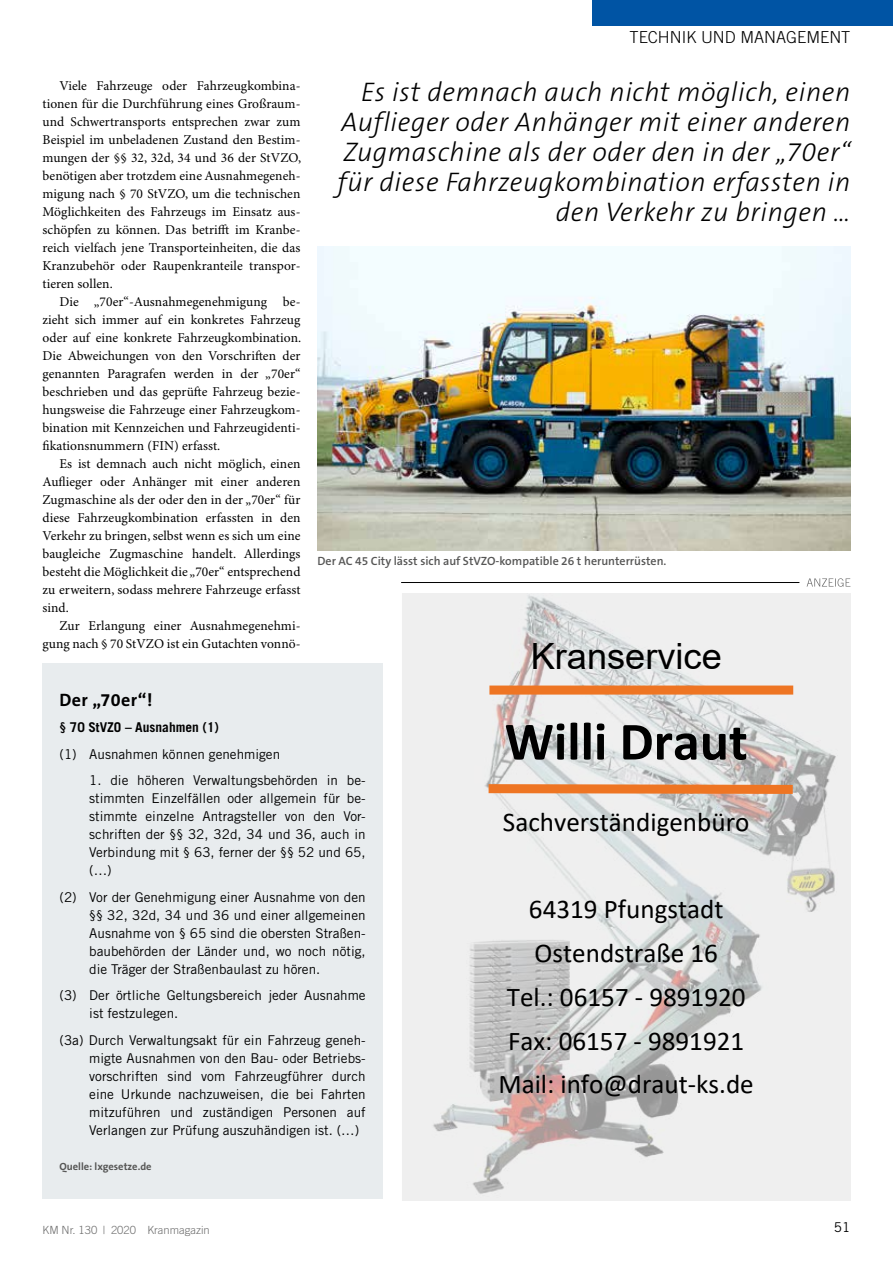
<style>
.page{position:relative;width:893px;height:1263px;background:#fff}
.page>*{position:absolute;margin:0;border:0;box-sizing:border-box;transform-origin:0 0}
.t1{font:700 54.3px "Calibri";color:#000}
.t2{font:36.15px "Arial";color:#000}
.t3{font:27.15px/43.7px "Calibri";color:#000;text-align:center}
.t4{font:italic 300 27px/30px "The Sans B3";letter-spacing:.02em;color:#000;text-align:right}
.t5{font:700 18px "The Sans B7";letter-spacing:.02em;color:#000}
.t6{font:300 16.5px "Trade Gothic";color:#000}
.t7{font:13.5px/18px "Minion Pro";letter-spacing:.005em;color:#000;text-align:justify}
.t8{font:13.5px/18px "Trade Gothic";color:#000;text-align:justify}
.t9{font:700 13.5px "Trade Gothic";color:#000}
.t10{font:600 12px "The Sans B6";color:#565655}
.t11{font:300 11.25px "Trade Gothic";color:#6e6e6e}
.t12{font:700 10.5px "The Sans B7";color:#565655}
</style>
<div class="page">
<div style="left:592px;top:0;width:301px;height:26px;background:#0054a4"></div>
<svg style="left:807px;top:578px;width:43px;height:9px"></svg>
<hr style="left:401px;top:582px;width:398px;height:1px;background:#000">
<img style="left:402px;top:593px;width:448px;height:607px">
<div style="left:489px;top:685px;width:304px;height:10px;background:#ee7523"></div>
<svg style="left:479px;top:779px;width:323px;height:19px;background:#e2ac87"></svg>
<div style="left:43px;top:663px;width:340px;height:536px;background:#e8ecee"></div>
<img style="left:317px;top:247px;width:533px;height:304px">
<p class="t7" style="left:43px;top:77px;width:260px;text-indent:17px">Viele Fahrzeuge oder Fahrzeugkombina&shy;tionen für die Durchführung eines Großraum&shy;und Schwertransports entsprechen zwar zum Beispiel im unbeladenen Zustand den Bestim&shy;mungen der §§ 32, 32d, 34 und 36 der StVZO, benötigen aber trotzdem eine Ausnahmegeneh&shy;migung nach § 70 StVZO, um die technischen Möglichkeiten des Fahrzeugs im Einsatz aus&shy;schöpfen zu können. Das betrifft im Kranbe&shy;reich vielfach jene Transporteinheiten, die das Kranzubehör oder Raupenkranteile transpor&shy;tieren sollen.</p>
<p class="t7" style="left:43px;top:293px;width:260px;text-indent:17px">Die „70er“-Ausnahmegenehmigung be&shy;zieht sich immer auf ein konkretes Fahrzeug oder auf eine konkrete Fahrzeugkombination.<br>Die Abweichungen von den Vorschriften der genannten Paragrafen werden in der „70er“ beschrieben und das geprüfte Fahrzeug bezie&shy;hungsweise die Fahrzeuge einer Fahrzeugkom&shy;bination mit Kennzeichen und Fahrzeugidenti&shy;fikationsnummern (FIN) erfasst.</p>
<p class="t7" style="left:43px;top:455px;width:259px;text-indent:17px">Es ist demnach auch nicht möglich, einen Auflieger oder Anhänger mit einer anderen Zugmaschine als der oder den in der „70er“ für diese Fahrzeugkombination erfassten in den Verkehr zu bringen, selbst wenn es sich um eine baugleiche Zugmaschine handelt. Allerdings besteht die Möglichkeit die „70er“ entsprechend zu erweitern, sodass mehrere Fahrzeuge erfasst sind.</p>
<p class="t7" style="left:43px;top:617px;width:259px;text-align:right">Zur Erlangung einer Ausnahmegenehmi&shy;gung nach § 70 StVZO ist ein Gutachten vonnö-</p>
<p class="t6" style="left:629px;top:27px;width:222px">TECHNIK UND MANAGEMENT</p>
<h3 class="t4" style="left:338px;top:78px;width:514px">Es ist demnach auch nicht möglich, einen Auflieger oder Anhänger mit einer anderen Zugmaschine als der oder den in der „70er“ für diese Fahrzeugkombination erfassten in den Verkehr zu bringen …</h3>
<p class="t10" style="left:317px;top:555px;width:350px">Der AC 45 City lässt sich auf StVZO-kompatible 26 t herunterrüsten.</p>
<h2 class="t2" style="left:531px;top:631px;width:192px">Kranservice</h2>
<h3 class="t5" style="left:60px;top:690px;width:95px">Der „70er“!</h3>
<p class="t9" style="left:60px;top:719px;width:161px">§ 70 StVZO – Ausnahmen (1)</p>
<p class="t8" style="left:60px;top:745px;width:222px">(1) Ausnahmen können genehmigen</p>
<p class="t8" style="left:89px;top:771px;width:278px">1. die höheren Verwaltungsbehörden in be&shy;stimmten Einzelfällen oder allgemein für be&shy;stimmte einzelne Antragsteller von den Vor&shy;schriften der §§ 32, 32d, 34 und 36, auch in Verbindung mit § 63, ferner der §§ 52 und 65, (…)</p>
<p class="t8" style="left:89px;top:888px;width:278px;text-indent:-30px">(2) Vor der Genehmigung einer Ausnahme von den §§ 32, 32d, 34 und 36 und einer allgemeinen Ausnahme von § 65 sind die obersten Straßen&shy;baubehörden der Länder und, wo noch nötig, die Träger der Straßenbaulast zu hören.</p>
<p class="t8" style="left:89px;top:986px;width:278px;text-indent:-30px">(3) Der örtliche Geltungsbereich jeder Ausnahme ist festzulegen.</p>
<p class="t8" style="left:89px;top:1031px;width:278px;text-indent:-30px">(3a) Durch Verwaltungsakt für ein Fahrzeug geneh&shy;migte Ausnahmen von den Bau- oder Betriebs&shy;vorschriften sind vom Fahrzeugführer durch eine Urkunde nachzuweisen, die bei Fahrten mitzuführen und zuständigen Personen auf Verlangen zur Prüfung auszuhändigen ist. (…)</p>
<p class="t12" style="left:60px;top:1161px;width:94px">Quelle: lxgesetze.de</p>
<h1 class="t1" style="left:505px;top:703px;width:245px">Willi Draut</h1>
<h3 class="t3" style="left:503px;top:799px;width:248px">Sachverständigenbüro</h3>
<h3 class="t3" style="left:498px;top:887px;width:257px">64319 Pfungstadt<br>Ostendstraße 16<br>Tel.: 06157 - 9891920<br>Fax: 06157 - 9891921<br>Mail: info@draut-ks.de</h3>
<p class="t11" style="left:43px;top:1223px;width:169px">KM Nr. 130 | 2020 Kranmagazin</p>
<p class="t8" style="left:834px;top:1218px;width:18px">51</p>
</div>
